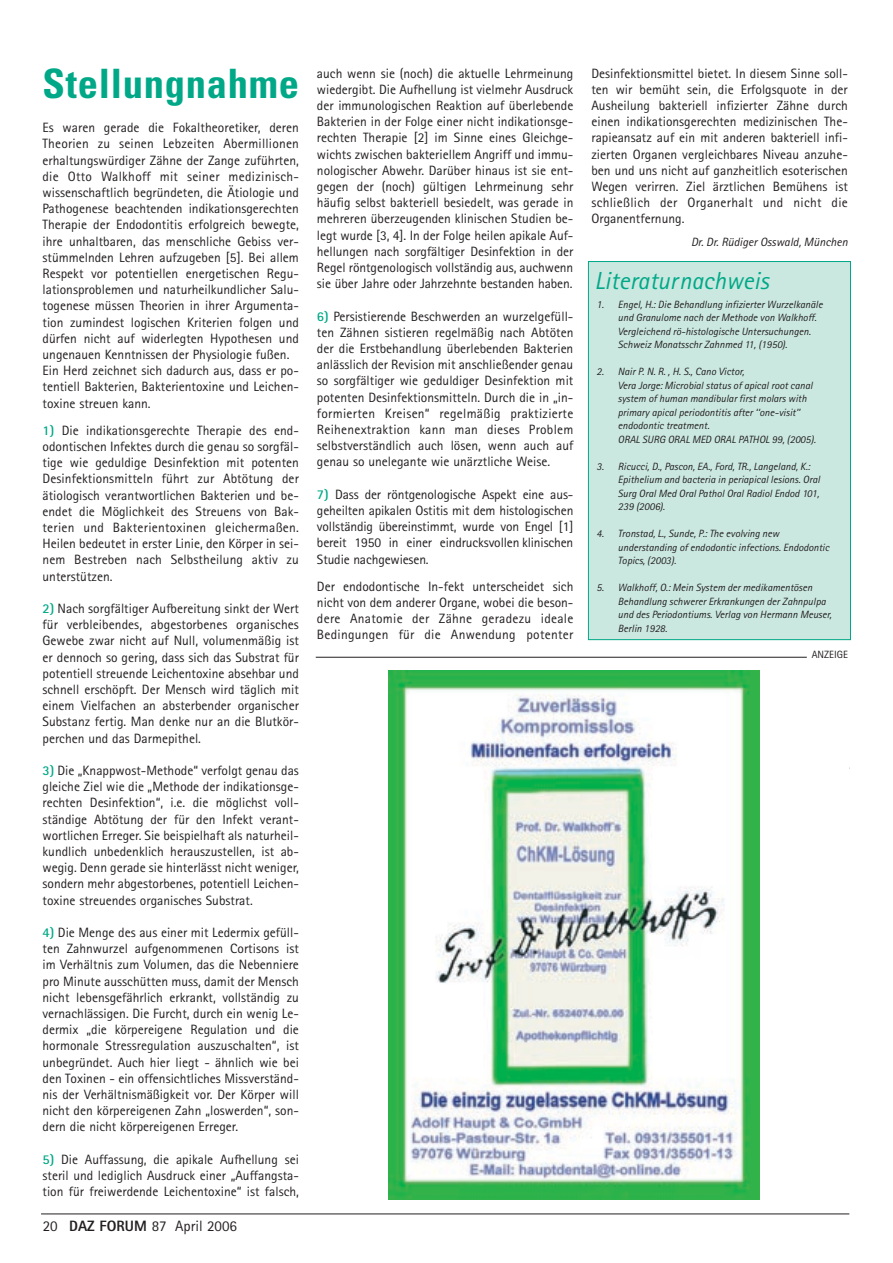
<style>
.page{position:relative;width:893px;height:1263px;background:#fff}
.page>*{position:absolute;margin:0;border:0;box-sizing:border-box;transform-origin:0 0}
.t1{font:700 condensed 40.5px "Univers";letter-spacing:.02em;color:#00a887}
.t2{font:italic 24.75px "Rotis Sans Serif";color:#00a887}
.t3{font:15px "Rotis Sans Serif";color:#231f20}
.t4{font:13.5px/16.2px "Rotis Sans Serif";color:#231f20;text-align:justify}
.t5{font:italic 12px "Rotis Sans Serif";color:#231f20}
.t6{font:italic 10.5px/13.5px "Rotis Sans Serif";color:#231f20}
.t7{font:10.5px "Rotis Sans Serif";color:#231f20}
.s1{font-weight:700;color:#00a887}
.s2{font-weight:800}
</style>
<div class="page">
<hr style="left:41px;top:1214px;width:808px;height:1px;background:#231f20">
<div style="left:588px;top:262px;width:262px;height:378px;background:#cae8e0"></div>
<div style="left:588px;top:261px;width:262px;height:379px;border:1px solid #00a887"></div>
<img style="left:388px;top:670px;width:371px;height:529px">
<hr style="left:316px;top:657px;width:490px;height:1px;background:#231f20">
<h1 class="t1" style="left:43px;top:68px;width:258px">Stellungnahme</h1>
<p class="t4" style="left:43px;top:121px;width:258px;text-align:left">Es waren gerade die Fokaltheoretiker, deren Theorien zu seinen Lebzeiten Abermillionen erhaltungswürdiger Zähne der Zange zuführten, die Otto Walkhoff mit seiner medizinisch&shy;wissenschaftlich begründeten, die Ätiologie und Pathogenese beachtenden indikationsgerechten Therapie der Endodontitis erfolgreich bewegte, ihre unhaltbaren, das menschliche Gebiss ver&shy;stümmelnden Lehren aufzugeben [5]. Bei allem Respekt vor potentiellen energetischen Regu&shy;lationsproblemen und naturheilkundlicher Salu&shy;togenese müssen Theorien in ihrer Argumenta&shy;tion zumindest logischen Kriterien folgen und dürfen nicht auf widerlegten Hypothesen und ungenauen Kenntnissen der Physiologie fußen.<br>Ein Herd zeichnet sich dadurch aus, dass er po&shy;tentiell Bakterien, Bakterientoxine und Leichen&shy;toxine streuen kann.</p>
<p class="t4" style="left:43px;top:424px;width:258px"><span class="s1">1)</span> Die indikationsgerechte Therapie des end&shy;odontischen Infektes durch die genau so sorgfäl&shy;tige wie geduldige Desinfektion mit potenten Desinfektionsmitteln führt zur Abtötung der ätiologisch verantwortlichen Bakterien und be&shy;endet die Möglichkeit des Streuens von Bak&shy;terien und Bakterientoxinen gleichermaßen.<br>Heilen bedeutet in erster Linie, den Körper in sei&shy;nem Bestreben nach Selbstheilung aktiv zu unterstützen.</p>
<p class="t4" style="left:43px;top:602px;width:258px"><span class="s1">2)</span> Nach sorgfältiger Aufbereitung sinkt der Wert für verbleibendes, abgestorbenes organisches Gewebe zwar nicht auf Null, volumenmäßig ist er dennoch so gering, dass sich das Substrat für potentiell streuende Leichentoxine absehbar und schnell erschöpft. Der Mensch wird täglich mit einem Vielfachen an absterbender organischer Substanz fertig. Man denke nur an die Blutkör&shy;perchen und das Darmepithel.</p>
<p class="t4" style="left:43px;top:764px;width:258px"><span class="s1">3)</span> Die „Knappwost-Methode“ verfolgt genau das gleiche Ziel wie die „Methode der indikationsge&shy;rechten Desinfektion“, i.e. die möglichst voll&shy;ständige Abtötung der für den Infekt verant&shy;wortlichen Erreger. Sie beispielhaft als naturheil&shy;kundlich unbedenklich herauszustellen, ist ab&shy;wegig. Denn gerade sie hinterlässt nicht weniger, sondern mehr abgestorbenes, potentiell Leichen&shy;toxine streuendes organisches Substrat.</p>
<p class="t4" style="left:43px;top:926px;width:258px"><span class="s1">4)</span> Die Menge des aus einer mit Ledermix gefüll&shy;ten Zahnwurzel aufgenommenen Cortisons ist im Verhältnis zum Volumen, das die Nebenniere pro Minute ausschütten muss, damit der Mensch nicht lebensgefährlich erkrankt, vollständig zu vernachlässigen. Die Furcht, durch ein wenig Le&shy;dermix „die körpereigene Regulation und die hormonale Stressregulation auszuschalten“, ist unbegründet. Auch hier liegt - ähnlich wie bei den Toxinen - ein offensichtliches Missverständ&shy;nis der Verhältnismäßigkeit vor. Der Körper will nicht den körpereigenen Zahn „loswerden“, son&shy;dern die nicht körpereigenen Erreger.</p>
<p class="t4" style="left:43px;top:1153px;width:258px"><span class="s1">5)</span> Die Auffassung, die apikale Aufhellung sei steril und lediglich Ausdruck einer „Auffangsta&shy;tion für freiwerdende Leichentoxine“ ist falsch,</p>
<p class="t3" style="left:43px;top:1221px;width:196px">20 <span class="s2">DAZ FORUM</span> 87 April 2006</p>
<p class="t4" style="left:317px;top:66px;width:258px">auch wenn sie (noch) die aktuelle Lehrmeinung wiedergibt. Die Aufhellung ist vielmehr Ausdruck der immunologischen Reaktion auf überlebende Bakterien in der Folge einer nicht indikationsge&shy;rechten Therapie [2] im Sinne eines Gleichge&shy;wichts zwischen bakteriellem Angriff und immu&shy;nologischer Abwehr. Darüber hinaus ist sie ent&shy;gegen der (noch) gültigen Lehrmeinung sehr häufig selbst bakteriell besiedelt, was gerade in mehreren überzeugenden klinischen Studien be&shy;legt wurde [3, 4]. In der Folge heilen apikale Auf&shy;hellungen nach sorgfältiger Desinfektion in der Regel röntgenologisch vollständig aus, auchwenn sie über Jahre oder Jahrzehnte bestanden haben.</p>
<p class="t4" style="left:317px;top:309px;width:258px"><span class="s1">6)</span> Persistierende Beschwerden an wurzelgefüll&shy;ten Zähnen sistieren regelmäßig nach Abtöten der die Erstbehandlung überlebenden Bakterien anlässlich der Revision mit anschließender genau so sorgfältiger wie geduldiger Desinfektion mit potenten Desinfektionsmitteln. Durch die in „in&shy;formierten Kreisen“ regelmäßig praktizierte Reihenextraktion kann man dieses Problem selbstverständlich auch lösen, wenn auch auf genau so unelegante wie unärztliche Weise.</p>
<p class="t4" style="left:317px;top:487px;width:258px"><span class="s1">7)</span> Dass der röntgenologische Aspekt eine aus&shy;geheilten apikalen Ostitis mit dem histologischen vollständig übereinstimmt, wurde von Engel [1] bereit 1950 in einer eindrucksvollen klinischen Studie nachgewiesen.</p>
<p class="t4" style="left:317px;top:579px;width:258px">Der endodontische In-fekt unterscheidet sich nicht von dem anderer Organe, wobei die beson&shy;dere Anatomie der Zähne geradezu ideale Bedingungen für die Anwendung potenter</p>
<p class="t4" style="left:591px;top:66px;width:258px">Desinfektionsmittel bietet. In diesem Sinne soll&shy;ten wir bemüht sein, die Erfolgsquote in der Ausheilung bakteriell infizierter Zähne durch einen indikationsgerechten medizinischen The&shy;rapieansatz auf ein mit anderen bakteriell infi&shy;zierten Organen vergleichbares Niveau anzuhe&shy;ben und uns nicht auf ganzheitlich esoterischen Wegen verirren. Ziel ärztlichen Bemühens ist schließlich der Organerhalt und nicht die Organentfernung.</p>
<p class="t5" style="left:691px;top:238px;width:158px">Dr. Dr. Rüdiger Osswald, München</p>
<h2 class="t2" style="left:594px;top:272px;width:176px">Literaturnachweis</h2>
<p class="t6" style="left:618px;top:298px;width:206px;text-indent:-21px">1. Engel, H.: Die Behandlung infizierter Wurzelkanäle und Granulome nach der Methode von Walkhoff.<br>Vergleichend rö-histologische Untersuchungen.<br>Schweiz Monatsschr Zahnmed 11, (1950).</p>
<p class="t6" style="left:618px;top:366px;width:199px;text-indent:-21px">2. Nair P. N. R. , H. S., Cano Victor,<br>Vera Jorge: Microbial status of apical root canal system of human mandibular first molars with primary apical periodontitis after ‘‘one-visit’’ endodontic treatment.<br>ORAL SURG ORAL MED ORAL PATHOL 99, (2005).</p>
<p class="t6" style="left:618px;top:460px;width:204px;text-indent:-21px">3. Ricucci, D., Pascon, EA., Ford, TR., Langeland, K.:<br>Epithelium and bacteria in periapical lesions. Oral Surg Oral Med Oral Pathol Oral Radiol Endod 101, 239 (2006).</p>
<p class="t6" style="left:618px;top:528px;width:213px;text-indent:-21px">4. Tronstad, L., Sunde, P.: The evolving new understanding of endodontic infections. Endodontic<br>Topics, (2003).</p>
<p class="t6" style="left:618px;top:582px;width:215px;text-indent:-21px">5. Walkhoff, O.: Mein System der medikamentösen Behandlung schwerer Erkrankungen der Zahnpulpa und des Periodontiums. Verlag von Hermann Meuser, Berlin 1928.</p>
<p class="t7" style="left:811px;top:650px;width:38px">ANZEIGE</p>
</div>
